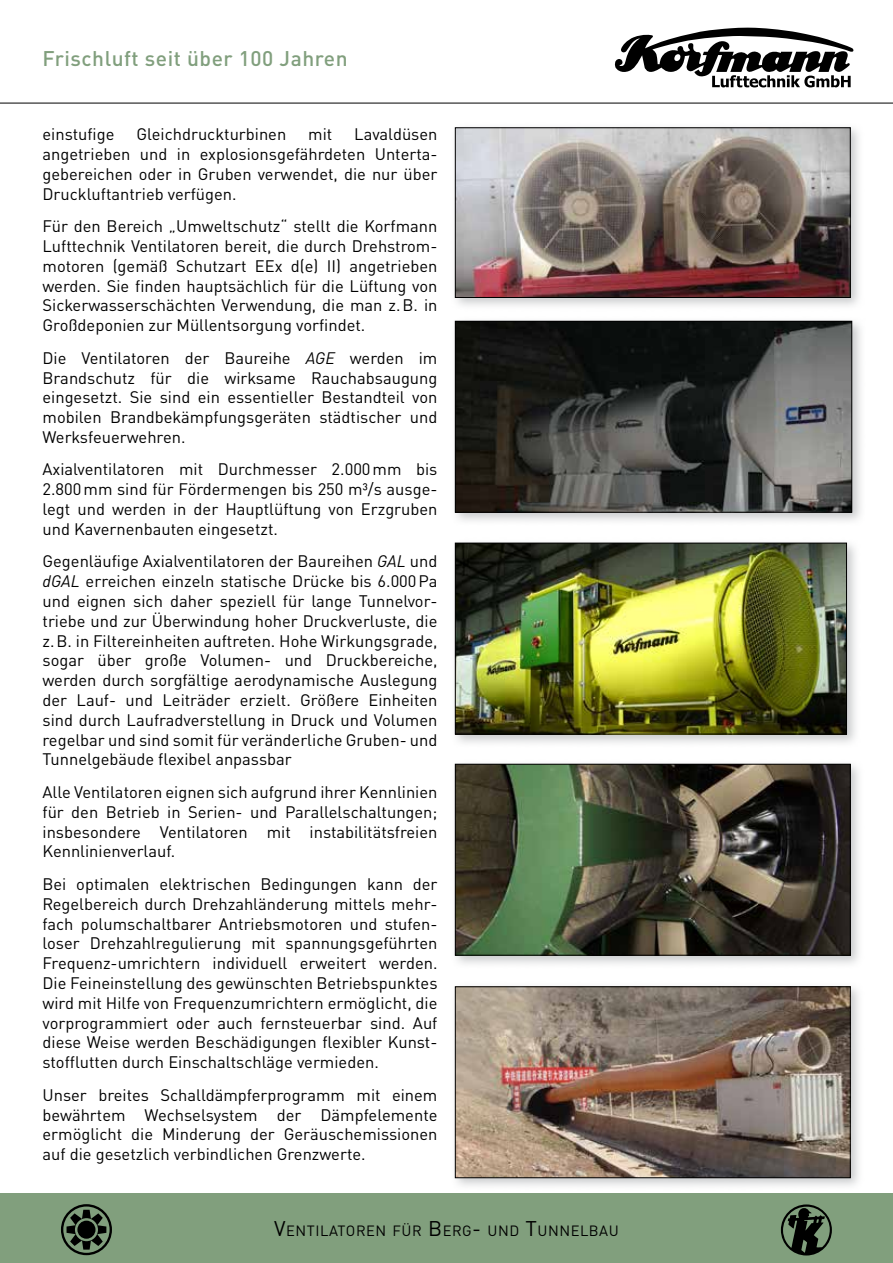
<style>
.page{position:relative;width:893px;height:1263px;background:#fff}
.page>*{position:absolute;margin:0;border:0;box-sizing:border-box;transform-origin:0 0}
.t1{font:500 21px "DIN Pro";letter-spacing:.025em;color:#819f7d}
.t2{font:16.5px/19.8px "DIN Pro";color:#000;text-align:justify}
.t3{font:14.7px "DIN Pro";letter-spacing:.035em;color:#000}
.s1{font-style:italic}
.s2{font-size:21px}
</style>
<div class="page">
<div style="left:0;top:1193px;width:893px;height:70px;background:#819f7d"></div>
<svg style="left:614px;top:28px;width:240px;height:59px"></svg>
<hr style="left:0;top:103px;width:893px;height:1px;background:#000">
<svg style="left:61px;top:1204px;width:51px;height:51px"></svg>
<svg style="left:781px;top:1204px;width:51px;height:51px"></svg>
<div style="left:450px;top:123px;width:414px;height:189px;background:#b8babc;opacity:.75"></div>
<img style="left:457px;top:130px;width:391px;height:166px">
<div style="left:455px;top:128px;width:395px;height:170px;border:1px solid #000"></div>
<div style="left:450px;top:316px;width:416px;height:210px;background:#b8babc;opacity:.75"></div>
<img style="left:457px;top:323px;width:393px;height:187px">
<div style="left:455px;top:321px;width:397px;height:191px;border:1px solid #000"></div>
<div style="left:450px;top:538px;width:410px;height:210px;background:#b8babc;opacity:.75"></div>
<img style="left:457px;top:545px;width:388px;height:187px">
<div style="left:455px;top:543px;width:392px;height:191px;border:1px solid #000"></div>
<div style="left:450px;top:759px;width:414px;height:210px;background:#b8babc;opacity:.75"></div>
<img style="left:457px;top:766px;width:391px;height:187px">
<div style="left:455px;top:764px;width:395px;height:191px;border:1px solid #000"></div>
<div style="left:450px;top:981px;width:414px;height:211px;background:#b8babc;opacity:.75"></div>
<img style="left:457px;top:988px;width:391px;height:188px">
<div style="left:455px;top:986px;width:395px;height:192px;border:1px solid #000"></div>
<p class="t1" style="left:43px;top:41px;width:307px">Frischluft seit über 100 Jahren</p>
<p class="t2" style="left:43px;top:123px;width:73px">einstufige</p>
<p class="t2" style="left:136px;top:123px;width:151px">Gleichdruckturbinen</p>
<p class="t2" style="left:308px;top:123px;width:26px">mit</p>
<p class="t2" style="left:43px;top:123px;width:396px;text-indent:312px">Lavaldüsen angetrieben und in explosionsgefährdeten Unterta&shy;gebereichen oder in Gruben verwendet, die nur über Druckluftantrieb verfügen.</p>
<p class="t2" style="left:43px;top:215px;width:396px">Für den Bereich „Umweltschutz“ stellt die Korfmann Lufttechnik Ventilatoren bereit, die durch Drehstrom&shy;motoren (gemäß Schutzart EEx d(e) II) angetrieben werden. Sie finden hauptsächlich für die Lüftung von Sickerwasserschächten Verwendung, die man z.B. in Großdeponien zur Müllentsorgung vorfindet.</p>
<p class="t2" style="left:43px;top:346px;width:396px">Die Ventilatoren der Baureihe <span class="s1">AGE</span> werden im Brandschutz für die wirksame Rauchabsaugung eingesetzt. Sie sind ein essentieller Bestandteil von mobilen Brandbekämpfungsgeräten städtischer und Werksfeuerwehren.</p>
<p class="t2" style="left:43px;top:458px;width:396px">Axialventilatoren mit Durchmesser 2.000mm bis 2.800mm sind für Fördermengen bis 250 m³/s ausge&shy;legt und werden in der Hauptlüftung von Erzgruben und Kavernenbauten eingesetzt.</p>
<p class="t2" style="left:43px;top:550px;width:396px">Gegenläufige Axialventilatoren der Baureihen <span class="s1">GAL</span> und <span class="s1">dGAL</span> erreichen einzeln statische Drücke bis 6.000Pa und eignen sich daher speziell für lange Tunnelvor&shy;triebe und zur Überwindung hoher Druckverluste, die z.B. in Filtereinheiten auftreten. Hohe Wirkungsgrade, sogar über große Volumen- und Druckbereiche, werden durch sorgfältige aerodynamische Auslegung der Lauf- und Leiträder erzielt. Größere Einheiten sind durch Laufradverstellung in Druck und Volumen regelbar und sind somit für veränderliche Gruben- und Tunnelgebäude flexibel anpassbar</p>
<p class="t2" style="left:43px;top:780px;width:396px">Alle Ventilatoren eignen sich aufgrund ihrer Kennlinien für den Betrieb in Serien- und Parallelschaltungen; insbesondere Ventilatoren mit instabilitätsfreien Kennlinienverlauf.</p>
<p class="t2" style="left:43px;top:872px;width:396px">Bei optimalen elektrischen Bedingungen kann der Regelbereich durch Drehzahländerung mittels mehr&shy;fach polumschaltbarer Antriebsmotoren und stufen&shy;loser Drehzahlregulierung mit spannungsgeführten Frequenz-umrichtern individuell erweitert werden.<br>Die Feineinstellung des gewünschten Betriebspunktes wird mit Hilfe von Frequenzumrichtern ermöglicht, die vorprogrammiert oder auch fernsteuerbar sind. Auf diese Weise werden Beschädigungen flexibler Kunst&shy;stofflutten durch Einschaltschläge vermieden.</p>
<p class="t2" style="left:43px;top:1083px;width:396px">Unser breites Schalldämpferprogramm mit einem bewährtem Wechselsystem der Dämpfelemente ermöglicht die Minderung der Geräuschemissionen auf die gesetzlich verbindlichen Grenzwerte.</p>
<p class="t3" style="left:274px;top:1218px;width:346px"><span class="s2">V</span>ENTILATOREN FÜR <span class="s2">B</span>ERG<span class="s2">-</span> UND <span class="s2">T</span>UNNELBAU</p>
</div>
